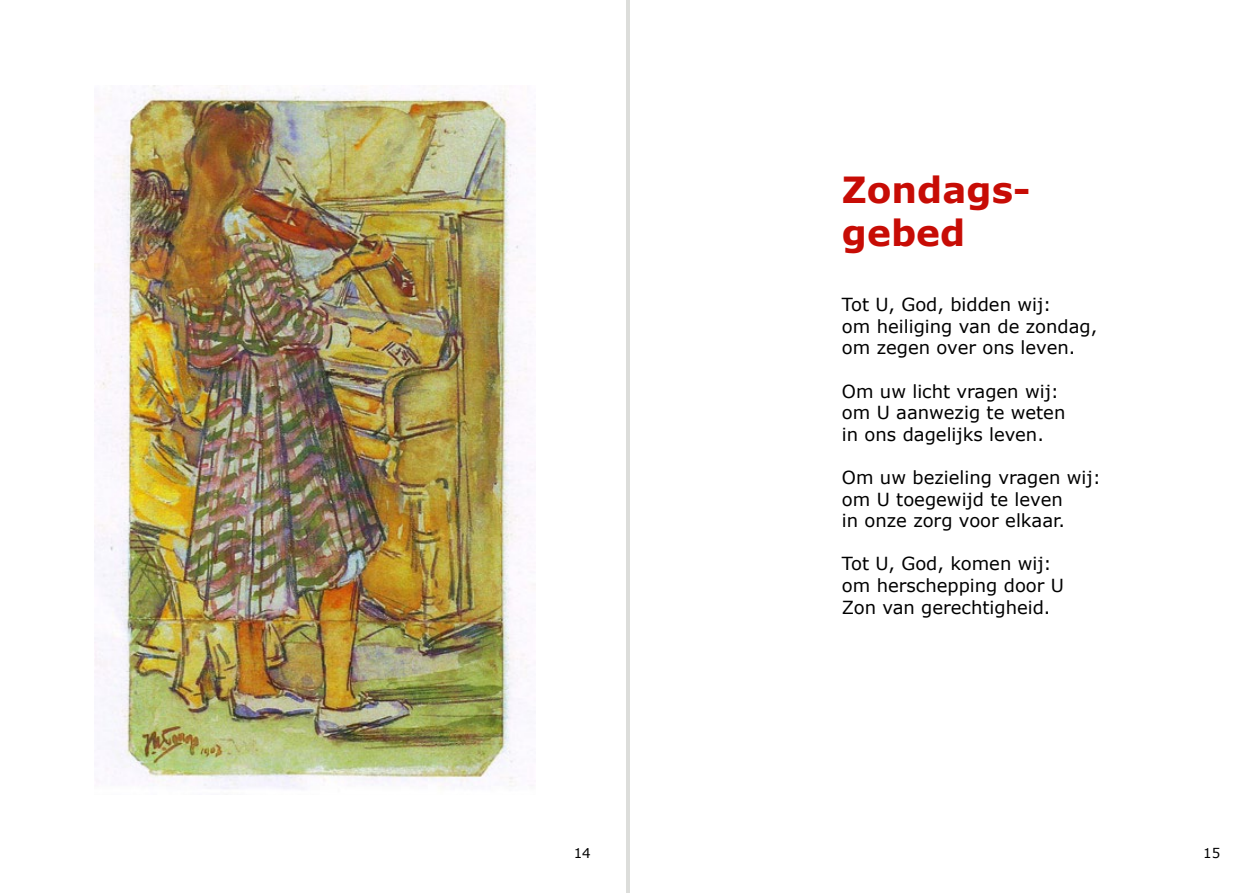
<style>
.page{position:relative;width:1259px;height:893px;background:#fff}
.page>*{position:absolute;margin:0;border:0;box-sizing:border-box;transform-origin:0 0}
.t1{font:700 36px/43.2px "Verdana";color:#c70c05}
.t2{font:18px/21.6px "Verdana";color:#000}
.t3{font:13.5px "Verdana";color:#000}
</style>
<div class="page">
<hr style="left:628px;top:0;width:1px;height:893px;background:#babcb7">
<hr style="left:626px;top:0;width:1px;height:893px;background:#babcb7">
<img style="left:94px;top:86px;width:441px;height:703px">
<h1 class="t1" style="left:842px;top:167px;width:190px">Zondags&shy;gebed</h1>
<p class="t2" style="left:842px;top:294px;width:257px">Tot U, God, bidden wij:<br>om heiliging van de zondag, om zegen over ons leven.</p>
<p class="t2" style="left:842px;top:381px;width:225px">Om uw licht vragen wij: om U aanwezig te weten in ons dagelijks leven.</p>
<p class="t2" style="left:842px;top:467px;width:260px">Om uw bezieling vragen wij: om U toegewijd te leven<br>in onze zorg voor elkaar.</p>
<p class="t2" style="left:842px;top:553px;width:224px">Tot U, God, komen wij: om herschepping door U<br>Zon van gerechtigheid.</p>
<p class="t3" style="left:574px;top:844px;width:19px">14</p>
<p class="t3" style="left:1203px;top:844px;width:19px">15</p>
</div>
